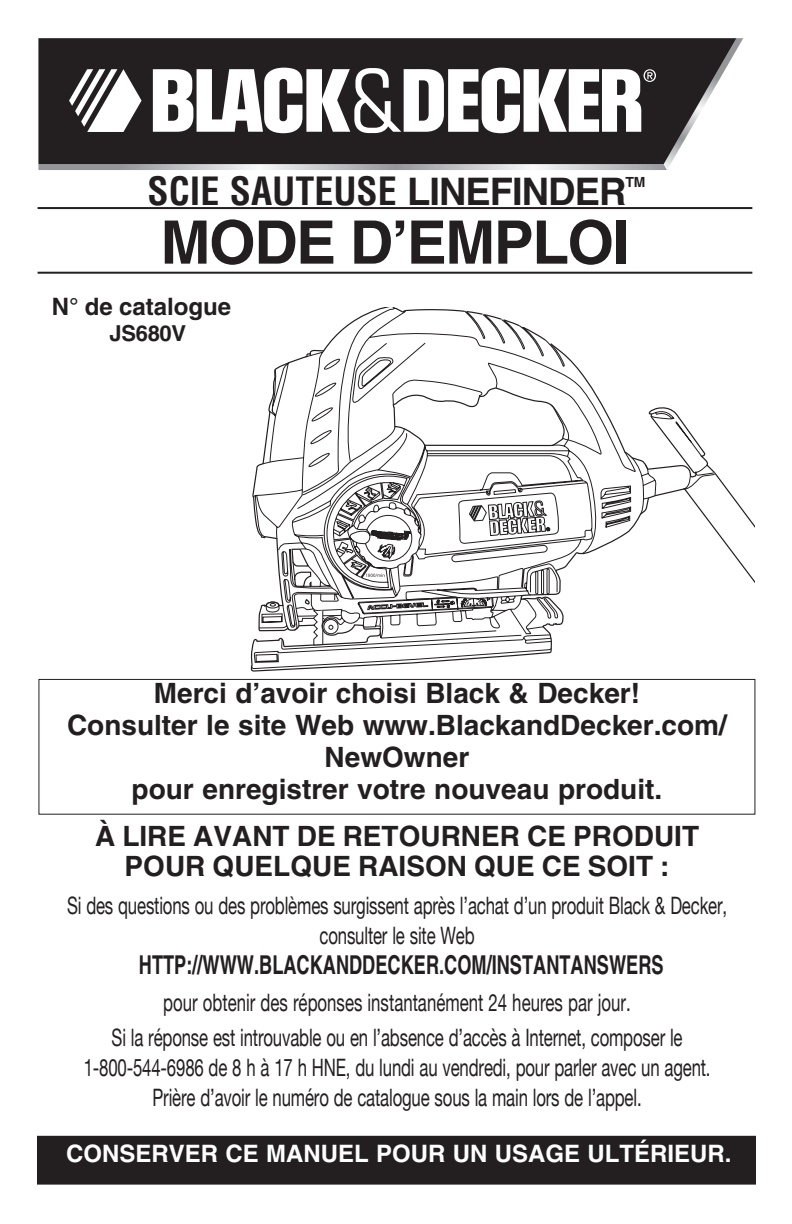
<style>
.page{position:relative;width:792px;height:1224px;background:#fff}
.page>*{position:absolute;margin:0;border:0;box-sizing:border-box;transform-origin:0 0}
.t1{font:700 60px "Helvetica LT Std";color:#231f20}
.t2{font:700 condensed 38px "Helvetica LT Std";color:#231f20}
.t3{font:700 38px "Helvetica LT Std";color:#231f20}
.t4{font:700 28px/32px "Helvetica LT Std";color:#231f20;text-align:center}
.t5{font:700 26px "Helvetica LT Std";color:#231f20;scale:.7 1}
.t6{font:24px/30px "Helvetica Neue";letter-spacing:-.01em;color:#231f20;text-align:center;scale:.7 1}
.t7{font:700 24px "Helvetica LT Std";color:#fff}
.t8{font:700 24px "Helvetica LT Std";color:#231f20}
.t9{font:700 22px "Helvetica LT Std";letter-spacing:-.015em;color:#231f20}
.t10{font:700 14px "Helvetica LT Std";color:#231f20}
.s1{font-stretch:normal}
</style>
<div class="page">
<hr style="left:38px;top:207px;width:714px;height:2px;background:#231f20">
<hr style="left:38px;top:272px;width:714px;height:2px;background:#231f20">
<svg style="left:347px;top:308px;width:274px;height:242px"></svg>
<svg style="left:251px;top:325px;width:345px;height:344px"></svg>
<svg style="left:522px;top:326px;width:233px;height:211px"></svg>
<svg style="left:291px;top:548px;width:33px;height:98px"></svg>
<svg style="left:358px;top:484px;width:192px;height:134px"></svg>
<svg style="left:38px;top:38px;width:705px;height:132px"></svg>
<div style="left:39px;top:679px;width:716px;height:135px;border:1px solid #231f20"></div>
<div style="left:38px;top:1137px;width:717px;height:47px;background:#231f20"></div>
<div style="left:37px;top:1136px;width:719px;height:49px;border:2px solid #231f20"></div>
<h2 class="t2" style="left:148px;top:168px;width:281px">SCIE SAUTEUSE <span class="s1">LINE</span></h2>
<h2 class="t3" style="left:490px;top:169px;width:46px">FINDER</h2>
<p class="t10" style="left:626px;top:174px;width:21px">TM</p>
<h1 class="t1" style="left:161px;top:206px;width:44px">MODE</h1>
<h1 class="t1" style="left:350px;top:206px;width:94px">D’EMPLOI</h1>
<p class="t8" style="left:52px;top:292px;width:181px">N° DE CATALOGUE</p>
<p class="t9" style="left:110px;top:320px;width:78px">JS680V</p>
<p class="t4" style="left:67px;top:677px;width:661px">MERCI D’AVOIR CHOISI BLACK &amp; DECKER!<br>CONSULTER LE SITE WEB WWW.BLACKANDDECKER.COM/ NEWOWNER<br>POUR ENREGISTRER VOTRE NOUVEAU PRODUIT.</p>
<p class="t4" style="left:95px;top:820px;width:119px">À LIRE AVANT</p>
<p class="t4" style="left:297px;top:820px;width:67px">DE RETOURNER</p>
<p class="t4" style="left:527px;top:820px;width:65px">CE PRODUIT</p>
<p class="t4" style="left:125px;top:850px;width:21px">POUR</p>
<p class="t4" style="left:213px;top:850px;width:21px">QUELQUE</p>
<p class="t4" style="left:358px;top:850px;width:19px">RAISON</p>
<p class="t4" style="left:474px;top:850px;width:21px">QUE</p>
<p class="t4" style="left:542px;top:850px;width:63px">CE SOIT</p>
<p class="t4" style="left:660px;top:850px;width:11px">:</p>
<p class="t6" style="left:67px;top:890px;width:945px">Si des questions ou des problèmes surgissent après l’achat d’un produit Black &amp; Decker, consulter le site Web</p>
<p class="t5" style="left:139px;top:949px;width:191px">HTTP ://WWW.BLAC</p>
<p class="t5" style="left:310px;top:949px;width:39px">KANDDEC</p>
<p class="t5" style="left:401px;top:949px;width:148px">KER .COM/INSTANTANS</p>
<p class="t5" style="left:609px;top:949px;width:43px">WERS</p>
<p class="t6" style="left:163px;top:987px;width:670px">pour obtenir des réponses instantanément 24 heures par jour.</p>
<p class="t6" style="left:84px;top:1022px;width:897px">Si la réponse est introuvable ou en l’absence d’accès à Internet, composer le<br>1-800-544-6986 de 8 h à 17 h HNE, du lundi au vendredi, pour parler avec un agent.<br>Prière d’avoir le numéro de catalogue sous la main lors de l’appel.</p>
<p class="t7" style="left:66px;top:1139px;width:35px">CONSERVER</p>
<p class="t7" style="left:225px;top:1139px;width:59px">CE MANUEL</p>
<p class="t7" style="left:376px;top:1139px;width:18px">POUR</p>
<p class="t7" style="left:453px;top:1139px;width:60px">UN USAGE</p>
<p class="t7" style="left:587px;top:1139px;width:16px">ULT</p>
<p class="t7" style="left:634px;top:1139px;width:32px">ÉRIEUR</p>
<p class="t7" style="left:725px;top:1139px;width:8px">.</p>
</div>
